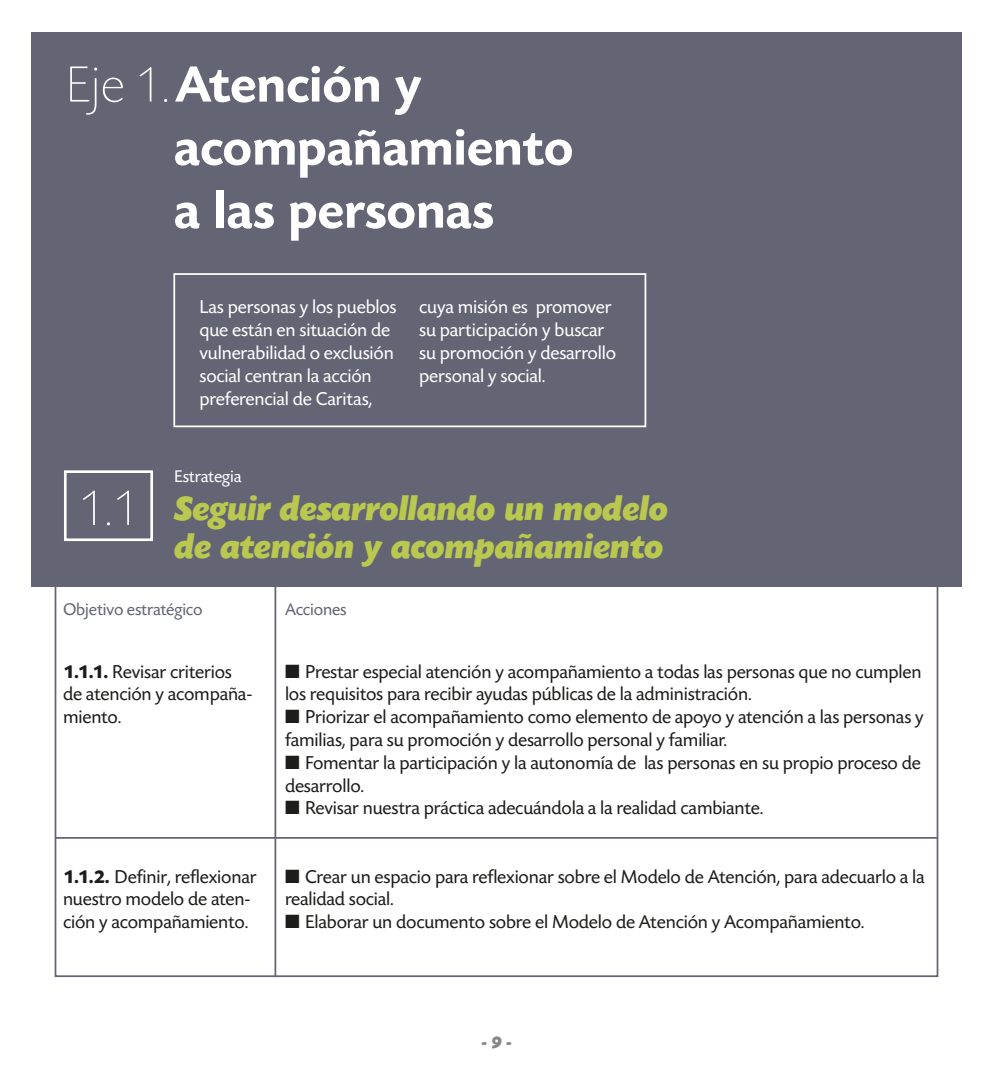
<style>
.page{position:relative;width:993px;height:1092px;background:#fff}
.page>*{position:absolute;margin:0;border:0;box-sizing:border-box;transform-origin:0 0}
.t1{font:600 52.5px/63px "Today Sans Now Pro";color:#fff}
.t2{font:100 52.5px "Today Sans Now Pro";color:#fff}
.t3{font:italic 800 35px/38.5px "Today Sans Now Pro";letter-spacing:-.01em;color:#bac84f}
.t4{font:19.25px/22.8px "Today Sans Now Pro";letter-spacing:-.01em;color:#1d1d1b}
.t5{font:19.25px/22.8px "Today Sans Now Pro";letter-spacing:-.01em;color:#fff}
.t6{font:17.5px "Today Sans Now Pro";letter-spacing:-.01em;color:#636574}
.t7{font:17.5px "Today Sans Now Pro";letter-spacing:-.01em;color:#fff}
.t8{font:italic 800 17.5px "Today Sans Now Pro";color:#878787}
.s1{font-weight:100}
.s2{font-weight:700}
</style>
<div class="page">
<div style="left:32px;top:32px;width:929px;height:554px;background:#636574"></div>
<hr style="left:274px;top:375px;width:2px;height:601px;background:#636574">
<hr style="left:56px;top:836px;width:881px;height:2px;background:#636574">
<div style="left:64px;top:470px;width:89px;height:71px;border:3px solid #fff"></div>
<div style="left:173px;top:273px;width:473px;height:154px;border:2px solid #fff"></div>
<h1 class="t1" style="left:174px;top:54px;width:401px;text-indent:-109px"><span class="s1">Eje 1.</span>Atención y acompañamiento a las personas</h1>
<h1 class="t2" style="left:78px;top:476px;width:62px">1.1</h1>
<p class="t5" style="left:199px;top:296px;width:199px">Las personas y los pueblos que están en situación de vulnerabilidad o exclusión social centran la acción preferencial de Caritas,</p>
<p class="t5" style="left:419px;top:296px;width:198px">cuya misión es promover su participación y buscar su promoción y desarrollo personal y social.</p>
<p class="t7" style="left:174px;top:466px;width:69px">Estrategia</p>
<h2 class="t3" style="left:174px;top:489px;width:495px">Seguir desarrollando un modelo de atención y acompañamiento</h2>
<p class="t6" style="left:63px;top:598px;width:141px">Objetivo estratégico</p>
<p class="t4" style="left:63px;top:660px;width:191px"><span class="s2">1.1.1.</span> Revisar criterios de atención y acompaña&shy;miento.</p>
<p class="t4" style="left:63px;top:864px;width:195px"><span class="s2">1.1.2.</span> Definir, reflexionar nuestro modelo de aten&shy;ción y acompañamiento.</p>
<p class="t6" style="left:285px;top:598px;width:63px">Acciones</p>
<p class="t4" style="left:285px;top:660px;width:638px">■ Prestar especial atención y acompañamiento a todas las personas que no cumplen los requisitos para recibir ayudas públicas de la administración.</p>
<p class="t4" style="left:285px;top:705px;width:640px">■ Priorizar el acompañamiento como elemento de apoyo y atención a las personas y familias, para su promoción y desarrollo personal y familiar.</p>
<p class="t4" style="left:285px;top:751px;width:637px">■ Fomentar la participación y la autonomía de las personas en su propio proceso de desarrollo.</p>
<p class="t4" style="left:285px;top:796px;width:480px">■ Revisar nuestra práctica adecuándola a la realidad cambiante.</p>
<p class="t4" style="left:285px;top:864px;width:641px">■ Crear un espacio para reflexionar sobre el Modelo de Atención, para adecuarlo a la realidad social.</p>
<p class="t4" style="left:285px;top:910px;width:580px">■ Elaborar un documento sobre el Modelo de Atención y Acompañamiento.</p>
<p class="t8" style="left:481px;top:1032px;width:32px">- 9 -</p>
</div>
